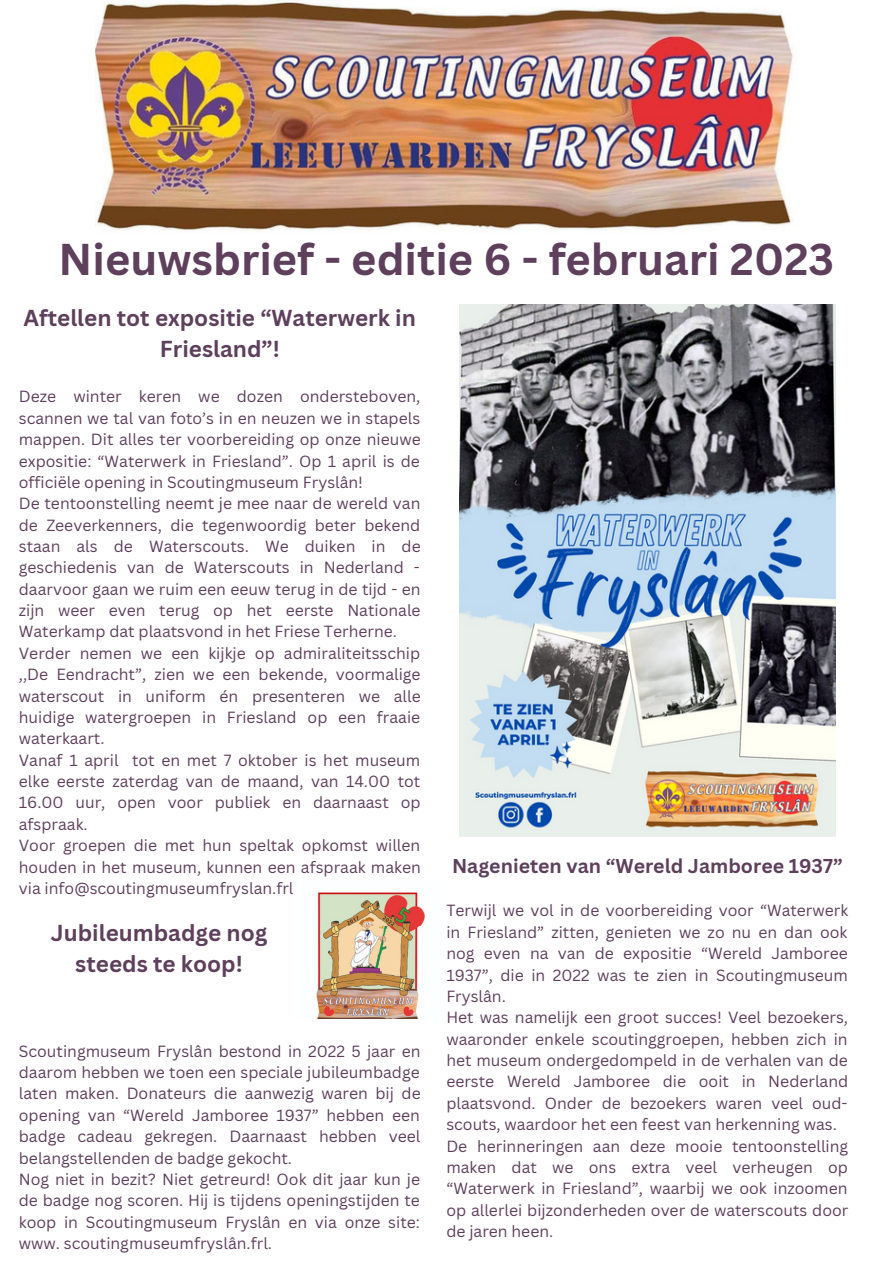
<style>
.page{position:relative;width:893px;height:1264px;background:#fff}
.page>*{position:absolute;margin:0;border:0;box-sizing:border-box;transform-origin:0 0}
.t1{font:700 43.35px "Canva Sans";color:#5e3f5c}
.t2{font:700 22.5px/31.5px "Canva Sans";color:#5e3f5c;text-align:center}
.t3{font:700 19.5px "Canva Sans";color:#5e3f5c}
.t4{font:15.75px/21.3px "Canva Sans";color:#5e3f5c}
</style>
<div class="page">
<img style="left:95px;top:0;width:698px;height:231px">
<img style="left:316px;top:892px;width:109px;height:126px">
<img style="left:459px;top:304px;width:376px;height:532px">
<h1 class="t1" style="left:59px;top:228px;width:776px">Nieuwsbrief - editie 6 - februari 2023</h1>
<h2 class="t2" style="left:23px;top:301px;width:394px">Aftellen tot expositie “Waterwerk in<br>Friesland”!</h2>
<p class="t4" style="left:19px;top:385px;width:403px">Deze winter keren we dozen ondersteboven, scannen we tal van foto’s in en neuzen we in stapels mappen. Dit alles ter voorbereiding op onze nieuwe expositie: “Waterwerk in Friesland”. Op 1 april is de officiële opening in Scoutingmuseum Fryslân!<br>De tentoonstelling neemt je mee naar de wereld van de Zeeverkenners, die tegenwoordig beter bekend staan als de Waterscouts. We duiken in de geschiedenis van de Waterscouts in Nederland - daarvoor gaan we ruim een eeuw terug in de tijd - en zijn weer even terug op het eerste Nationale Waterkamp dat plaatsvond in het Friese Terherne.<br>Verder nemen we een kijkje op admiraliteitsschip ,,De Eendracht”, zien we een bekende, voormalige waterscout in uniform én presenteren we alle huidige watergroepen in Friesland op een fraaie waterkaart.<br>Vanaf 1 april tot en met 7 oktober is het museum elke eerste zaterdag van de maand, van 14.00 tot 16.00 uur, open voor publiek en daarnaast op afspraak.<br>Voor groepen die met hun speltak opkomst willen houden in het museum, kunnen een afspraak maken via info@scoutingmuseumfryslan.frl</p>
<h2 class="t2" style="left:51px;top:916px;width:218px">Jubileumbadge nog steeds te koop!</h2>
<p class="t3" style="left:452px;top:851px;width:392px">Nagenieten van “Wereld Jamboree 1937”</p>
<p class="t4" style="left:446px;top:899px;width:403px">Terwijl we vol in de voorbereiding voor “Waterwerk in Friesland” zitten, genieten we zo nu en dan ook nog even na van de expositie “Wereld Jamboree 1937”, die in 2022 was te zien in Scoutingmuseum Fryslân.<br>Het was namelijk een groot succes! Veel bezoekers, waaronder enkele scoutinggroepen, hebben zich in het museum ondergedompeld in de verhalen van de eerste Wereld Jamboree die ooit in Nederland plaatsvond. Onder de bezoekers waren veel oud&shy;scouts, waardoor het een feest van herkenning was.<br>De herinneringen aan deze mooie tentoonstelling maken dat we ons extra veel verheugen op “Waterwerk in Friesland”, waarbij we ook inzoomen op allerlei bijzonderheden over de waterscouts door de jaren heen.</p>
<p class="t4" style="left:19px;top:1039px;width:403px">Scoutingmuseum Fryslân bestond in 2022 5 jaar en daarom hebben we toen een speciale jubileumbadge laten maken. Donateurs die aanwezig waren bij de opening van “Wereld Jamboree 1937” hebben een badge cadeau gekregen. Daarnaast hebben veel belangstellenden de badge gekocht.<br>Nog niet in bezit? Niet getreurd! Ook dit jaar kun je de badge nog scoren. Hij is tijdens openingstijden te koop in Scoutingmuseum Fryslân en via onze site: www. scoutingmuseumfryslân.frl.</p>
</div>
